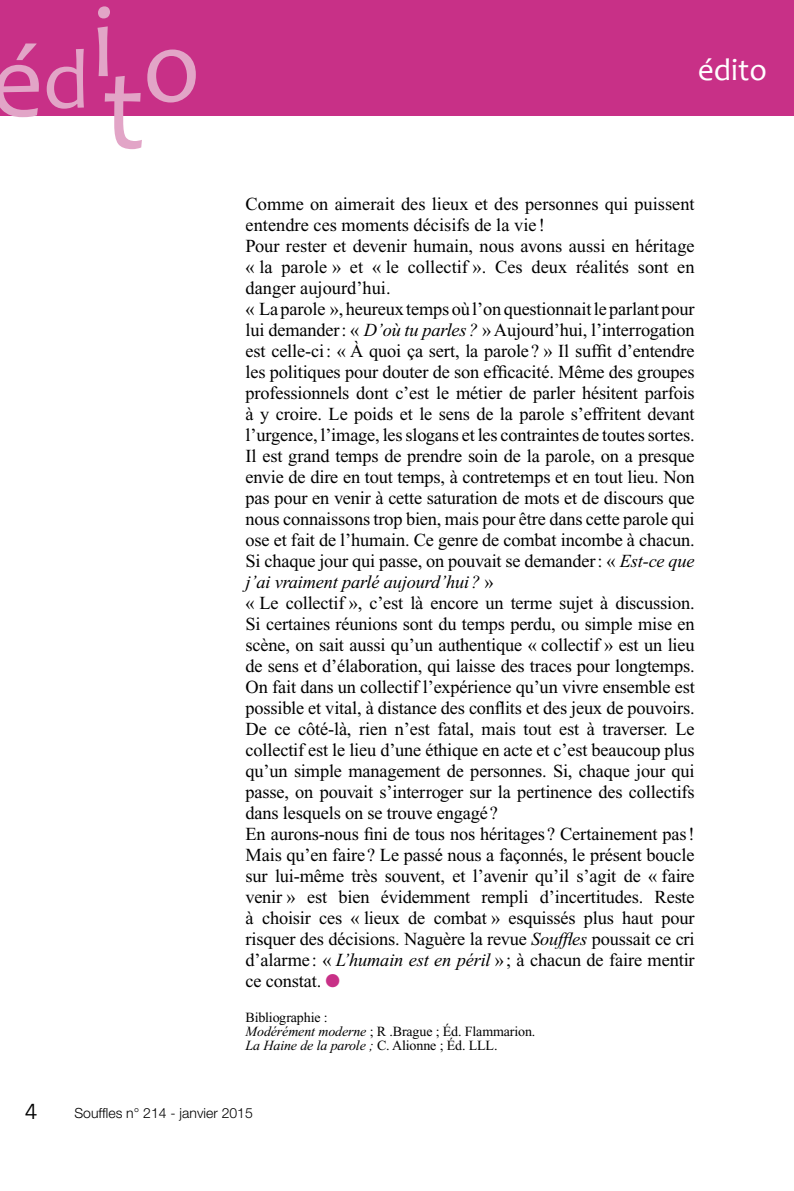
<style>
.page{position:relative;width:794px;height:1191px;background:#fff}
.page>*{position:absolute;margin:0;border:0;box-sizing:border-box;transform-origin:0 0}
.t1{font:119.88px "Candara";color:#e2a5c7}
.t2{font:105px "Candara";color:#e2a5c7}
.t3{font:31.5px "Candara";color:#fff}
.t4{font:21px "Trade Gothic";color:#000}
.t5{font:18.38px/21px "Times New Roman";letter-spacing:-.01em;color:#000}
.t6{font:14px/14px "Times New Roman";letter-spacing:-.01em;color:#000}
.t7{font:300 14px "Helvetica Neue";color:#000}
.s1{font-style:italic}
.s2{color:#c83087}
</style>
<div class="page">
<div style="left:0;top:0;width:794px;height:116px;background:#c83087"></div>
<h2 class="t2" style="left:-10px;top:-2px;width:126px">é<sub>d</sub>i</h2>
<h1 class="t1" style="left:102px;top:37px;width:100px">t<sup>o</sup></h1>
<h3 class="t3" style="left:698px;top:51px;width:71px">édito</h3>
<p class="t5" style="left:245px;top:193px;width:451px">Comme on aimerait des lieux et des personnes qui puissent entendre ces moments décisifs de la vie !<br>Pour rester et devenir humain, nous avons aussi en héritage « la parole » et « le collectif ». Ces deux réalités sont en danger aujourd’hui.<br>« La parole », heureux temps où l’on questionnait le parlant pour lui demander: « <span class="s1">D’où tu parles?</span> » Aujourd’hui, l’interrogation est celle-ci: « à quoi ça sert, la parole? » Il suffit d’entendre les politiques pour douter de son efficacité. Même des groupes professionnels dont c’est le métier de parler hésitent parfois à y croire. Le poids et le sens de la parole s’effritent devant l’urgence, l’image, les slogans et les contraintes de toutes sortes.<br>Il est grand temps de prendre soin de la parole, on a presque envie de dire en tout temps, à contretemps et en tout lieu. Non pas pour en venir à cette saturation de mots et de discours que nous connaissons trop bien, mais pour être dans cette parole qui ose et fait de l’humain. Ce genre de combat incombe à chacun.<br>Si chaque jour qui passe, on pouvait se demander: « <span class="s1">Est-ce que j’ai vraiment parlé aujourd’hui?</span> »<br>« Le collectif », c’est là encore un terme sujet à discussion.<br>Si certaines réunions sont du temps perdu, ou simple mise en scène, on sait aussi qu’un authentique « collectif » est un lieu de sens et d’élaboration, qui laisse des traces pour longtemps.<br>On fait dans un collectif l’expérience qu’un vivre ensemble est possible et vital, à distance des conflits et des jeux de pouvoirs.<br>De ce côté-là, rien n’est fatal, mais tout est à traverser. Le collectif est le lieu d’une éthique en acte et c’est beaucoup plus qu’un simple management de personnes. Si, chaque jour qui passe, on pouvait s’interroger sur la pertinence des collectifs dans lesquels on se trouve engagé?<br>En aurons-nous fini de tous nos héritages? Certainement pas!<br>Mais qu’en faire? Le passé nous a façonnés, le présent boucle sur lui-même très souvent, et l’avenir qu’il s’agit de « faire venir » est bien évidemment rempli d’incertitudes. Reste à choisir ces « lieux de combat » esquissés plus haut pour risquer des décisions. Naguère la revue <span class="s1">Souffles</span> poussait ce cri d’alarme: « <span class="s1">L’humain est en péril</span> »; à chacun de faire mentir ce constat. <span class="s2">●</span></p>
<p class="t6" style="left:246px;top:1010px;width:291px">Bibliographie :<br><span class="s1">Modérément moderne</span> ; R .Brague ; éd. Flammarion.<br><span class="s1">La Haine de la parole ;</span> C. Alionne ; éd. LLL.</p>
<p class="t4" style="left:25px;top:1098px;width:14px">4</p>
<p class="t7" style="left:74px;top:1104px;width:180px">Souffles n° 214 - janvier 2015</p>
</div>
